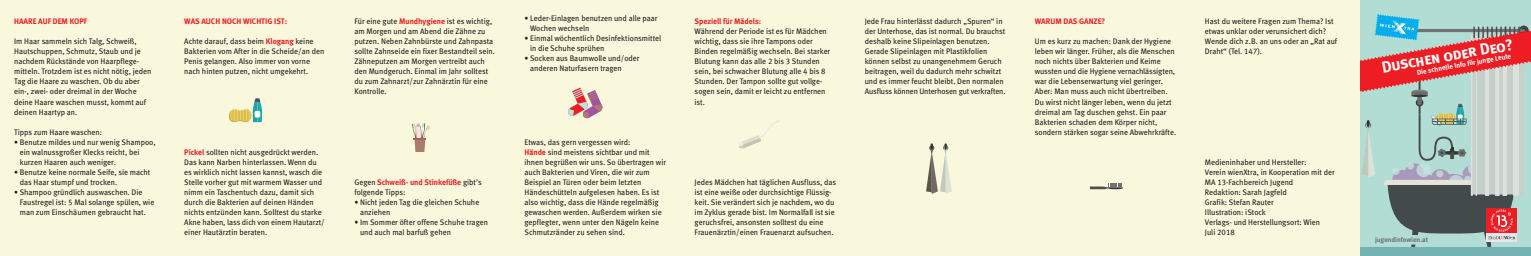
<style>
.page{position:relative;width:1531px;height:256px;background:#fff}
.page>*{position:absolute;margin:0;border:0;box-sizing:border-box;transform-origin:0 0}
.t1{font:16px "Meta Bold LF Caps";color:#fff}
.t2{font:8px/10px "Meta Book LF";color:#231f20}
.t3{font:8px "Meta Bold LF";color:#ee1d23}
.t4{font:7px "Meta Bold LF";color:#fff}
.t5{font:6.9px "Meta Bold LF";color:#707276}
.s1{font-family:"Meta Bold LF";color:#ee1d23}
.s2{font-family:"Meta Book LF";color:#231f20}
</style>
<div class="page">
<div style="left:0;top:0;width:1361px;height:255px;background:#f9f7dc"></div>
<div style="left:1361px;top:0;width:170px;height:255px;background:#b1ddd4"></div>
<div style="left:1361px;top:246px;width:170px;height:9px;background:#73b2b0"></div>
<svg style="left:1361px;top:14px;width:170px;height:232px"></svg>
<svg style="left:412px;top:123px;width:18px;height:28px"></svg>
<svg style="left:229px;top:98px;width:33px;height:24px"></svg>
<svg style="left:568px;top:87px;width:35px;height:31px"></svg>
<svg style="left:739px;top:120px;width:41px;height:29px"></svg>
<svg style="left:1090px;top:183px;width:33px;height:6px"></svg>
<svg style="left:926px;top:143px;width:26px;height:50px"></svg>
<p class="t3" style="left:14px;top:18px;width:75px">HAARE AUF DEM KOPF</p>
<p class="t2" style="left:14px;top:37px;width:139px">Im Haar sammeln sich Talg, Schweiß, Hautschuppen, Schmutz, Staub und je nachdem Rückstände von Haarpflege&shy;mitteln. Trotzdem ist es nicht nötig, jeden Tag die Haare zu waschen. Ob du aber ein-, zwei- oder dreimal in der Woche deine Haare waschen musst, kommt auf deinen Haartyp an.</p>
<p class="t2" style="left:14px;top:127px;width:89px">Tipps zum Haare waschen:</p>
<p class="t2" style="left:20px;top:137px;width:137px;text-indent:-6px">• Benutze mildes und nur wenig Shampoo, ein walnussgroßer Klecks reicht, bei kurzen Haaren auch weniger.</p>
<p class="t2" style="left:20px;top:167px;width:132px;text-indent:-6px">• Benutze keine normale Seife, sie macht das Haar stumpf und trocken.</p>
<p class="t2" style="left:20px;top:187px;width:136px;text-indent:-6px">• Shampoo gründlich auswaschen. Die<br>Faustregel ist: 5 Mal solange spülen, wie man zum Einschäumen gebraucht hat.</p>
<p class="t3" style="left:184px;top:18px;width:104px">WAS AUCH NOCH WICHTIG IST:</p>
<p class="t2" style="left:184px;top:37px;width:142px">Achte darauf, dass beim <span class="s1">Klogang</span> keine Bakterien vom After in die Scheide/an den Penis gelangen. Also immer von vorne nach hinten putzen, nicht umgekehrt.</p>
<p class="t2" style="left:184px;top:147px;width:142px"><span class="s1">Pickel</span> sollten nicht ausgedrückt werden.<br>Das kann Narben hinterlassen. Wenn du es wirklich nicht lassen kannst, wasch die Stelle vorher gut mit warmem Wasser und nimm ein Taschentuch dazu, damit sich durch die Bakterien auf deinen Händen nichts entzünden kann. Solltest du starke Akne haben, lass dich von einem Hautarzt/ einer Hautärztin beraten.</p>
<p class="t2" style="left:354px;top:17px;width:142px">Für eine gute <span class="s1">Mundhygiene</span> ist es wichtig, am Morgen und am Abend die Zähne zu putzen. Neben Zahnbürste und Zahnpasta sollte Zahnseide ein fixer Bestandteil sein.<br>Zähneputzen am Morgen vertreibt auch den Mundgeruch. Einmal im Jahr solltest du zum Zahnarzt/zur Zahnärztin für eine Kontrolle.</p>
<p class="t3" style="left:354px;top:178px;width:129px"><span class="s2">Gegen</span> Schweiß- und Stinkefüße <span class="s2">gibt’s</span></p>
<p class="t2" style="left:354px;top:187px;width:53px">folgende Tipps:</p>
<p class="t2" style="left:360px;top:197px;width:121px;text-indent:-6px">• Nicht jeden Tag die gleichen Schuhe anziehen</p>
<p class="t2" style="left:360px;top:217px;width:129px;text-indent:-6px">• Im Sommer öfter offene Schuhe tragen und auch mal barfuß gehen</p>
<p class="t2" style="left:530px;top:13px;width:129px;text-indent:-6px">• Leder-Einlagen benutzen und alle paar<br>Wochen wechseln</p>
<p class="t2" style="left:530px;top:33px;width:133px;text-indent:-6px">• Einmal wöchentlich Desinfektionsmittel in die Schuhe sprühen</p>
<p class="t2" style="left:530px;top:53px;width:111px;text-indent:-6px">• Socken aus Baumwolle und/oder anderen Naturfasern tragen</p>
<p class="t2" style="left:524px;top:137px;width:143px">Etwas, das gern vergessen wird:<br><span class="s1">Hände</span> sind meistens sichtbar und mit ihnen begrüßen wir uns. So übertragen wir auch Bakterien und Viren, die wir zum Beispiel an Türen oder beim letzten Händeschütteln aufgelesen haben. Es ist also wichtig, dass die Hände regelmäßig gewaschen werden. Außerdem wirken sie gepflegter, wenn unter den Nägeln keine Schmutzränder zu sehen sind.</p>
<p class="t3" style="left:694px;top:18px;width:68px">Speziell für Mädels:</p>
<p class="t2" style="left:694px;top:27px;width:137px">Während der Periode ist es für Mädchen wichtig, dass sie ihre Tampons oder Binden regelmäßig wechseln. Bei starker Blutung kann das alle 2 bis 3 Stunden sein, bei schwacher Blutung alle 4 bis 8<br>Stunden. Der Tampon sollte gut vollge&shy;sogen sein, damit er leicht zu entfernen ist.</p>
<p class="t2" style="left:694px;top:177px;width:143px">Jedes Mädchen hat täglichen Ausfluss, das ist eine weiße oder durchsichtige Flüssig&shy;keit. Sie verändert sich je nachdem, wo du im Zyklus gerade bist. Im Normalfall ist sie geruchsfrei, ansonsten solltest du eine Frauenärztin/einen Frauenarzt aufsuchen.</p>
<p class="t2" style="left:865px;top:17px;width:142px">Jede Frau hinterlässt dadurch „Spuren“ in der Unterhose, das ist normal. Du brauchst deshalb keine Slipeinlagen benutzen.<br>Gerade Slipeinlagen mit Plastikfolien können selbst zu unangenehmem Geruch beitragen, weil du dadurch mehr schwitzt und es immer feucht bleibt. Den normalen Ausfluss können Unterhosen gut verkraften.</p>
<p class="t3" style="left:1035px;top:18px;width:72px">WARUM DAS GANZE?</p>
<p class="t2" style="left:1035px;top:37px;width:143px">Um es kurz zu machen: Dank der Hygiene leben wir länger. Früher, als die Menschen noch nichts über Bakterien und Keime wussten und die Hygiene vernachlässigten, war die Lebenserwartung viel geringer.<br>Aber: Man muss auch nicht übertreiben.<br>Du wirst nicht länger leben, wenn du jetzt dreimal am Tag duschen gehst. Ein paar Bakterien schaden dem Körper nicht, sondern stärken sogar seine Abwehrkräfte.</p>
<p class="t2" style="left:1205px;top:17px;width:134px">Hast du weitere Fragen zum Thema? Ist etwas unklar oder verunsichert dich?<br>Wende dich z.B. an uns oder an „Rat auf<br>Draht“ (Tel. 147).</p>
<p class="t2" style="left:1205px;top:157px;width:131px">Medieninhaber und Hersteller:<br>Verein wienXtra, in Kooperation mit der<br>MA 13-Fachbereich Jugend<br>Redaktion: Sarah Jagfeld<br>Grafik: Stefan Rauter<br>Illustration: iStock<br>Verlags- und Herstellungsort: Wien<br>Juli 2018</p>
<h1 class="t1" style="left:1380px;top:61px;width:135px;rotate:-10deg">Duschen oder Deo?</h1>
<p class="t4" style="left:1416px;top:70px;width:97px;rotate:-10deg">Die schnelle Info für junge Leute</p>
<p class="t5" style="left:1375px;top:236px;width:55px">jugendinfowien.at</p>
</div>
